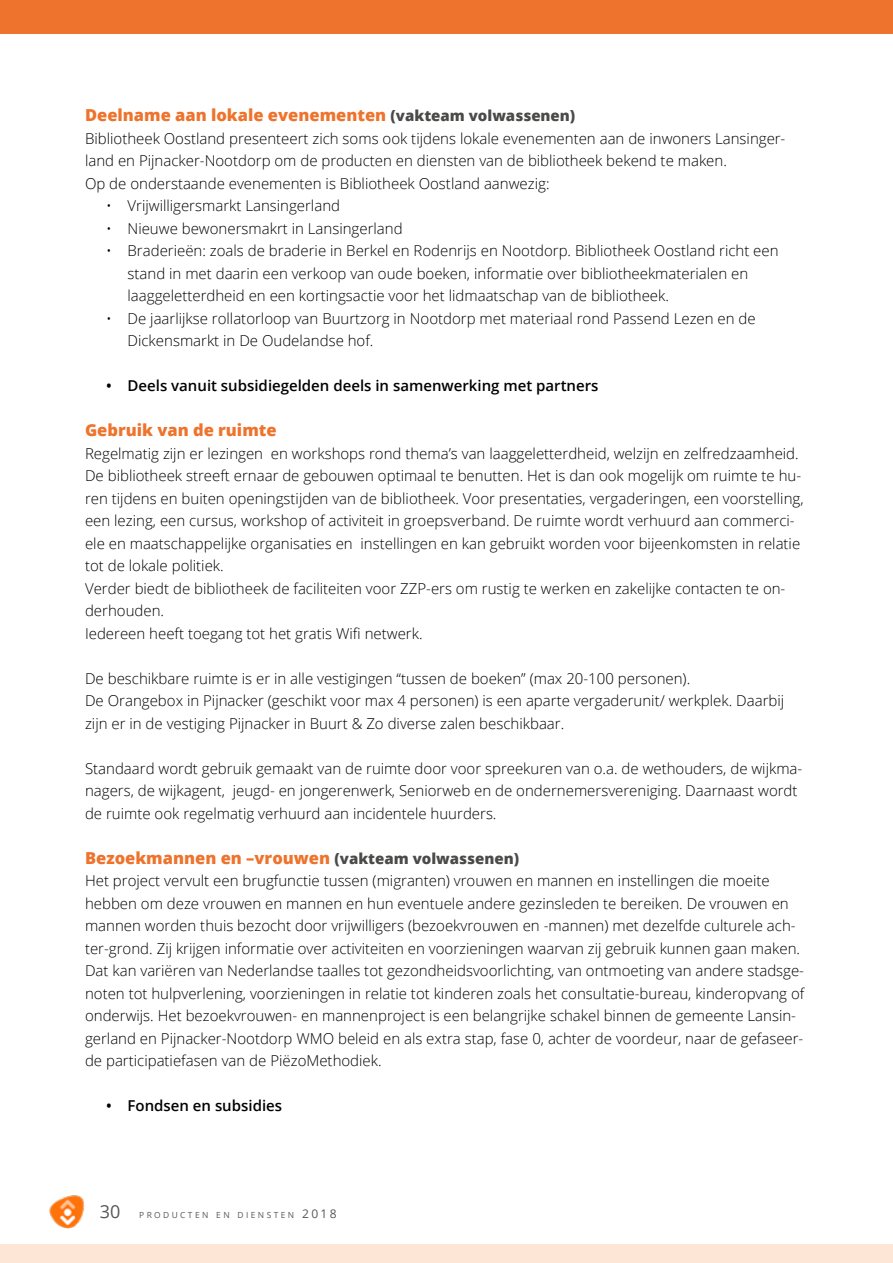
<style>
.page{position:relative;width:893px;height:1263px;background:#fff}
.page>*{position:absolute;margin:0;border:0;box-sizing:border-box;transform-origin:0 0}
.t1{font:800 16.5px "Open Sans";color:#ee732c}
.t2{font:300 15px/22.5px "Open Sans";color:#000}
.t3{font:600 15px "Open Sans";color:#000}
.t4{font:8.4px "Open Sans";letter-spacing:.285em;color:#575756}
.s1{font-size:15px;color:#4a4a49}
.s2{font-size:18px}
.s3{font-size:12px}
</style>
<div class="page">
<div style="left:0;top:0;width:893px;height:34px;background:#ee732c"></div>
<div style="left:0;top:1244px;width:893px;height:19px;background:#fde6d5"></div>
<img style="left:49px;top:1195px;width:35px;height:33px">
<p class="t1" style="left:85px;top:102px;width:492px">Deelname aan lokale evenementen <span class="s1">(vakteam volwassenen)</span></p>
<p class="t2" style="left:85px;top:126px;width:702px">Bibliotheek Oostland presenteert zich soms ook tijdens lokale evenementen aan de inwoners Lansinger&shy;land en Pijnacker-Nootdorp om de producten en diensten van de bibliotheek bekend te maken.<br>Op de onderstaande evenementen is Bibliotheek Oostland aanwezig:</p>
<p class="t2" style="left:106px;top:194px;width:235px">• Vrijwilligersmarkt Lansingerland</p>
<p class="t2" style="left:106px;top:216px;width:298px">• Nieuwe bewonersmakrt in Lansingerland</p>
<p class="t2" style="left:128px;top:239px;width:653px;text-indent:-21px">• Braderieën: zoals de braderie in Berkel en Rodenrijs en Nootdorp. Bibliotheek Oostland richt een stand in met daarin een verkoop van oude boeken, informatie over bibliotheekmaterialen en laaggeletterdheid en een kortingsactie voor het lidmaatschap van de bibliotheek.</p>
<p class="t2" style="left:128px;top:306px;width:630px;text-indent:-21px">• De jaarlijkse rollatorloop van Buurtzorg in Nootdorp met materiaal rond Passend Lezen en de<br>Dickensmarkt in De Oudelandse hof.</p>
<p class="t3" style="left:106px;top:375px;width:494px">• Deels vanuit subsidiegelden deels in samenwerking met partners</p>
<p class="t1" style="left:85px;top:417px;width:193px">Gebruik van de ruimte</p>
<p class="t2" style="left:85px;top:441px;width:720px">Regelmatig zijn er lezingen en workshops rond thema’s van laaggeletterdheid, welzijn en zelfredzaamheid.<br>De bibliotheek streeft ernaar de gebouwen optimaal te benutten. Het is dan ook mogelijk om ruimte te hu&shy;ren tijdens en buiten openingstijden van de bibliotheek. Voor presentaties, vergaderingen, een voorstelling, een lezing, een cursus, workshop of activiteit in groepsverband. De ruimte wordt verhuurd aan commerci&shy;ële en maatschappelijke organisaties en instellingen en kan gebruikt worden voor bijeenkomsten in relatie tot de lokale politiek.<br>Verder biedt de bibliotheek de faciliteiten voor ZZP-ers om rustig te werken en zakelijke contacten te on&shy;derhouden.<br>Iedereen heeft toegang tot het gratis Wifi netwerk.</p>
<p class="t2" style="left:85px;top:666px;width:701px">De beschikbare ruimte is er in alle vestigingen “tussen de boeken” (max 20-100 personen).<br>De Orangebox in Pijnacker (geschikt voor max 4 personen) is een aparte vergaderunit/ werkplek. Daarbij zijn er in de vestiging Pijnacker in Buurt &amp; Zo diverse zalen beschikbaar.</p>
<p class="t2" style="left:85px;top:756px;width:719px">Standaard wordt gebruik gemaakt van de ruimte door voor spreekuren van o.a. de wethouders, de wijkma&shy;nagers, de wijkagent, jeugd- en jongerenwerk, Seniorweb en de ondernemersvereniging. Daarnaast wordt de ruimte ook regelmatig verhuurd aan incidentele huurders.</p>
<p class="t1" style="left:85px;top:845px;width:436px">Bezoekmannen en –vrouwen <span class="s1">(vakteam volwassenen)</span></p>
<p class="t2" style="left:85px;top:869px;width:721px">Het project vervult een brugfunctie tussen (migranten) vrouwen en mannen en instellingen die moeite hebben om deze vrouwen en mannen en hun eventuele andere gezinsleden te bereiken. De vrouwen en mannen worden thuis bezocht door vrijwilligers (bezoekvrouwen en -mannen) met dezelfde culturele ach&shy;ter-grond. Zij krijgen informatie over activiteiten en voorzieningen waarvan zij gebruik kunnen gaan maken.<br>Dat kan variëren van Nederlandse taalles tot gezondheidsvoorlichting, van ontmoeting van andere stadsge&shy;noten tot hulpverlening, voorzieningen in relatie tot kinderen zoals het consultatie-bureau, kinderopvang of onderwijs. Het bezoekvrouwen- en mannenproject is een belangrijke schakel binnen de gemeente Lansin&shy;gerland en Pijnacker-Nootdorp WMO beleid en als extra stap, fase 0, achter de voordeur, naar de gefaseer&shy;de participatiefasen van de PiёzoMethodiek.</p>
<p class="t3" style="left:106px;top:1095px;width:177px">• Fondsen en subsidies</p>
<p class="t4" style="left:100px;top:1209px;width:238px"><span class="s2">30</span> PRODUCTEN EN DIENSTEN <span class="s3">2018</span></p>
</div>
